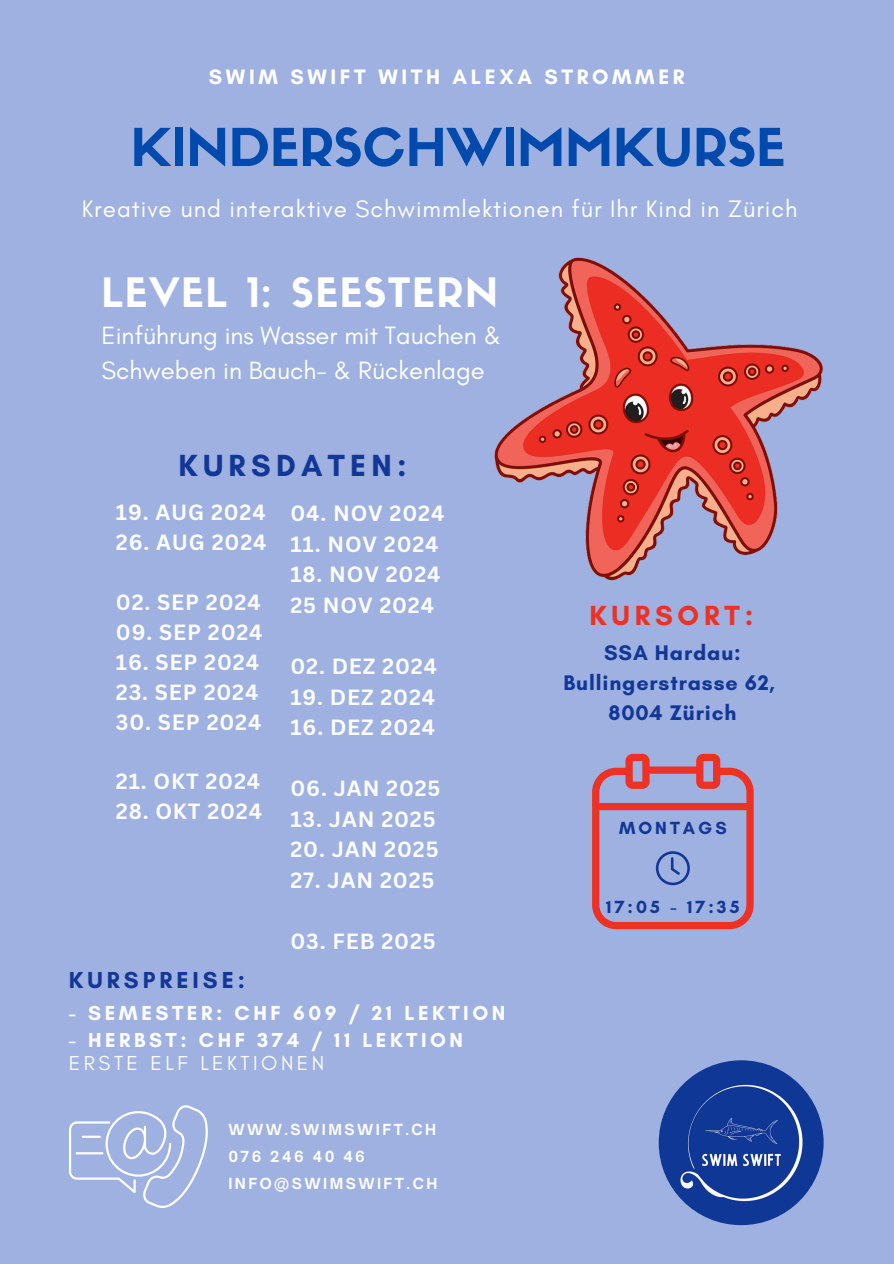
<style>
.page{position:relative;width:894px;height:1264px;background:#fff}
.page>*{position:absolute;margin:0;border:0;box-sizing:border-box;transform-origin:0 0}
.t1{font:51.15px "Sifonn Basic";color:#004aad}
.t2{font:39.75px "Sifonn Basic";letter-spacing:.04em;color:#fff}
.t3{font:700 31.05px "Glacial Indifference";letter-spacing:.17em;color:#133796}
.t4{font:700 28.2px "Glacial Indifference";letter-spacing:.17em;color:#ed3124}
.t5{font:25.5px/34.8px "Glacial Indifference";color:#fff}
.t6{font:24.3px "Glacial Indifference";letter-spacing:.04em;color:#fff}
.t7{font:700 23.55px "Glacial Indifference";letter-spacing:.17em;color:#133796}
.t8{font:700 21.6px/30px "Glacial Indifference";letter-spacing:.04em;color:#133796;text-align:center}
.t9{font:700 21.45px/30.5px "Canva Sans";letter-spacing:.04em;color:#fcfcfd}
.t10{font:700 21.3px "Glacial Indifference";letter-spacing:.17em;color:#fff}
.t11{font:700 20.7px "Glacial Indifference";letter-spacing:.17em;color:#fcfcfd}
.t12{font:20.7px "Glacial Indifference";letter-spacing:.17em;color:#fcfcfd}
.t13{font:700 17.85px "Glacial Indifference";letter-spacing:.17em;color:#133796}
.t14{font:700 14.55px "Open Sauce One";letter-spacing:.17em;color:#fff}
</style>
<div class="page">
<div style="left:0;top:0;width:893px;height:1263px;background:#9eb1e1"></div>
<img style="left:658px;top:1060px;width:165px;height:165px;border-radius:50%">
<svg style="left:69px;top:1105px;width:139px;height:102px"></svg>
<hr style="left:76px;top:1152px;width:27px;height:2px;background:#fff">
<svg style="left:592px;top:753px;width:161px;height:176px"></svg>
<img style="left:494px;top:257px;width:330px;height:324px">
<h4 class="t10" style="left:209px;top:64px;width:477px">SWIM SWIFT WITH ALEXA STROMMER</h4>
<h3 class="t1" style="left:131px;top:128px;width:656px">KINDERSCHWIMMKURSE</h3>
<p class="t6" style="left:82px;top:194px;width:717px">Kreative und interaktive Schwimmlektionen für Ihr Kind in Zürich</p>
<p class="t2" style="left:101px;top:277px;width:398px">LEVEL 1: SEESTERN</p>
<p class="t5" style="left:101px;top:317px;width:401px">Einführung ins Wasser mit Tauchen &amp;<br>Schweben in Bauch- &amp; Rückenlage</p>
<h6 class="t3" style="left:178px;top:446px;width:230px">KURSDATEN:</h6>
<h3 class="t9" style="left:116px;top:497px;width:151px">19. AUG 2024</h3>
<h3 class="t9" style="left:116px;top:526px;width:152px">26. AUG 2024</h3>
<h6 class="t9" style="left:116px;top:586px;width:146px">02. SEP 2024</h6>
<h6 class="t9" style="left:116px;top:616px;width:148px">09. SEP 2024</h6>
<h6 class="t9" style="left:116px;top:646px;width:145px">16. SEP 2024</h6>
<h6 class="t9" style="left:116px;top:676px;width:144px">23. SEP 2024</h6>
<h6 class="t9" style="left:116px;top:706px;width:147px">30. SEP 2024</h6>
<h6 class="t9" style="left:116px;top:765px;width:146px">21. OKT 2024</h6>
<h6 class="t9" style="left:116px;top:795px;width:148px">28. OKT 2024</h6>
<h6 class="t9" style="left:290px;top:498px;width:155px">04. NOV 2024</h6>
<h6 class="t9" style="left:290px;top:528px;width:150px">11. NOV 2024</h6>
<h6 class="t9" style="left:290px;top:559px;width:151px">18. NOV 2024<br>25 NOV 2024</h6>
<h6 class="t9" style="left:290px;top:650px;width:148px">02. DEZ 2024</h6>
<h6 class="t9" style="left:290px;top:681px;width:146px">19. DEZ 2024</h6>
<h6 class="t9" style="left:290px;top:711px;width:146px">16. DEZ 2024</h6>
<h6 class="t9" style="left:290px;top:772px;width:151px">06. JAN 2025</h6>
<h6 class="t9" style="left:290px;top:803px;width:147px">13. JAN 2025</h6>
<h6 class="t9" style="left:290px;top:833px;width:150px">20. JAN 2025</h6>
<h6 class="t9" style="left:290px;top:864px;width:145px">27. JAN 2025</h6>
<h6 class="t9" style="left:290px;top:925px;width:147px">03. FEB 2025</h6>
<p class="t7" style="left:69px;top:965px;width:177px">KURSPREISE:</p>
<p class="t11" style="left:69px;top:999px;width:438px">- SEMESTER: CHF 609 / 21 LEKTION</p>
<p class="t11" style="left:69px;top:1026px;width:395px">- HERBST: CHF 374 / 11 LEKTION</p>
<p class="t12" style="left:69px;top:1050px;width:257px">ERSTE ELF LEKTIONEN</p>
<h1 class="t14" style="left:228px;top:1120px;width:209px">WWW.SWIMSWIFT.CH</h1>
<h5 class="t14" style="left:228px;top:1147px;width:138px">076 246 40 46</h5>
<p class="t14" style="left:228px;top:1174px;width:210px">INFO@SWIMSWIFT.CH</p>
<p class="t4" style="left:589px;top:598px;width:165px">KURSORT:</p>
<p class="t8" style="left:563px;top:637px;width:213px">SSA Hardau:<br>Bullingerstrasse 62,<br>8004 Zürich</p>
<h2 class="t13" style="left:619px;top:816px;width:109px">MONTAGS</h2>
<h5 class="t13" style="left:606px;top:896px;width:135px">17:05 - 17:35</h5>
</div>
